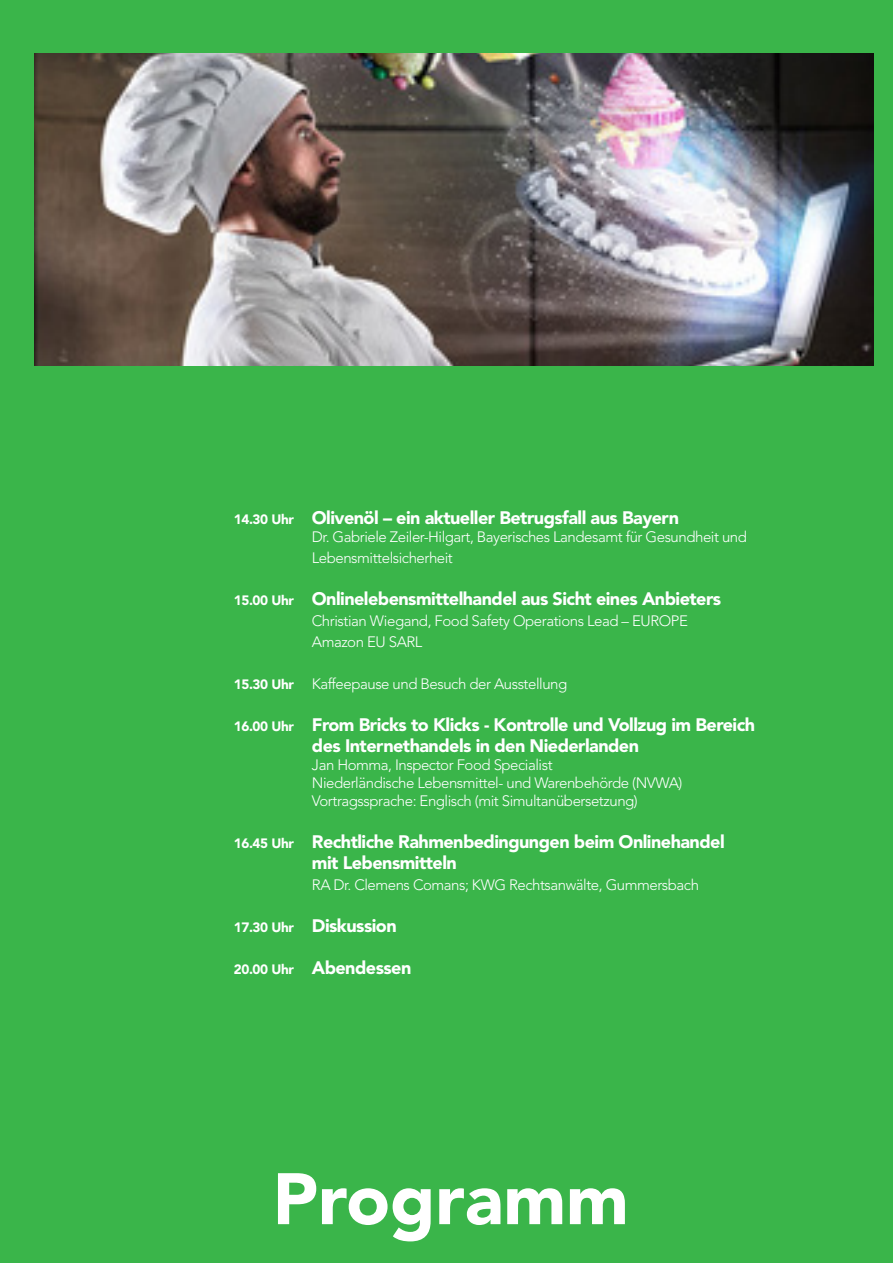
<style>
.page{position:relative;width:893px;height:1263px;background:#3ab54a}
.page>*{position:absolute;margin:0;border:0;box-sizing:border-box;transform-origin:0 0}
.t1{font:900 72px "Avenir";color:#fff}
.t2{font:900 18px/21px "Avenir";letter-spacing:-.03em;color:#fff}
.t3{font:300 15px/21px "Avenir";letter-spacing:-.03em;color:#fff}
.s1{font-size:13.5px}
.s2{font-weight:900;font-size:13.5px}
</style>
<div class="page">
<img style="left:34px;top:54px;width:840px;height:312px">
<p class="t2" style="left:234px;top:507px;width:447px"><span class="s1">14.30 Uhr</span> Olivenöl – ein aktueller Betrugsfall aus Bayern</p>
<p class="t3" style="left:312px;top:526px;width:437px">Dr. Gabriele Zeiler-Hilgart, Bayerisches Landesamt für Gesundheit und<br>Lebensmittelsicherheit</p>
<p class="t2" style="left:234px;top:588px;width:489px"><span class="s1">15.00 Uhr</span> Onlinelebensmittelhandel aus Sicht eines Anbieters</p>
<p class="t3" style="left:312px;top:610px;width:377px">Christian Wiegand, Food Safety Operations Lead – EUROPE<br>Amazon EU SARL</p>
<p class="t3" style="left:234px;top:673px;width:335px"><span class="s2">15.30 Uhr</span> Kaffeepause und Besuch der Ausstellung</p>
<p class="t2" style="left:312px;top:714px;width:445px;text-indent:-78px"><span class="s1">16.00 Uhr</span> From Bricks to Klicks - Kontrolle und Vollzug im Bereich des Internethandels in den Niederlanden</p>
<p class="t3" style="left:312px;top:756px;width:372px;line-height:18px">Jan Homma, Inspector Food Specialist<br>Niederländische Lebensmittel- und Warenbehörde (NVWA)<br>Vortragssprache: Englisch (mit Simultanübersetzung)</p>
<p class="t2" style="left:312px;top:831px;width:414px;text-indent:-78px"><span class="s1">16.45 Uhr</span> Rechtliche Rahmenbedingungen beim Onlinehandel mit Lebensmitteln</p>
<p class="t3" style="left:312px;top:874px;width:389px">RA Dr. Clemens Comans; KWG Rechtsanwälte, Gummersbach</p>
<p class="t2" style="left:234px;top:915px;width:164px"><span class="s1">17.30 Uhr</span> Diskussion</p>
<p class="t2" style="left:234px;top:957px;width:179px"><span class="s1">20.00 Uhr</span> Abendessen</p>
<h1 class="t1" style="left:273px;top:1155px;width:357px">Programm</h1>
</div>
